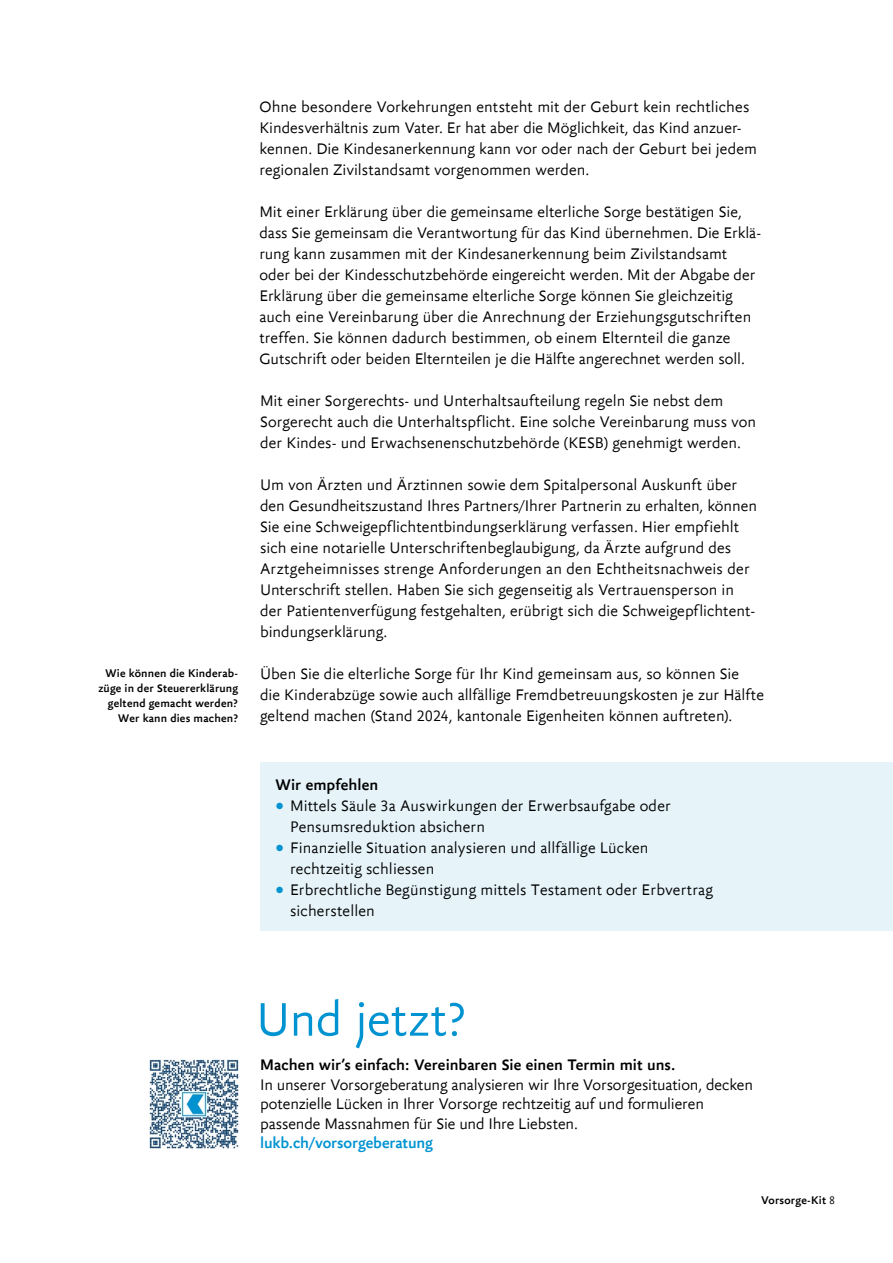
<style>
.page{position:relative;width:893px;height:1263px;background:#fff}
.page>*{position:absolute;margin:0;border:0;box-sizing:border-box;transform-origin:0 0}
._2_Yoga_Sans_for_LUKB__Light__17_19__schw{font:300 51px "Yoga Sansfor LUKB";color:#0093d1}
._2_Yoga_Sans_for_LUKB__Light__17_19__schw-2{font:300 16.5px/21px "Yoga Sansfor LUKB";color:#000}
.Yoga_Sans_for_LUKB__Light__10_13__schwar{font:300 16.5px/21px "Yoga Sansfor LUKB";letter-spacing:.005em;color:#000}
._2_Yoga_Sans_for_LUKB__Light__17_19__schw-3{font:500 16.5px "Yoga Sansfor LUKB";letter-spacing:-.005em;color:#0093d1}
._2_Yoga_Sans_for_LUKB__Light__17_19__schw-4{font:500 16.5px "Yoga Sansfor LUKB";letter-spacing:.005em;color:#000}
._2_Yoga_Sans_for_LUKB__Light__17_19__schw-5{font:500 12px/15px "Yoga Sansfor LUKB";letter-spacing:.015em;color:#000;text-align:right}
.s1{font-weight:500}
.s2{font-weight:300}
</style>
<div class="page">
<img style="left:150px;top:1060px;width:88px;height:88px">
<div style="left:260px;top:763px;width:633px;height:168px;background:#e6f4fa"></div>
<p class="_2_Yoga_Sans_for_LUKB__Light__17_19__schw-5" style="left:98px;top:665px;width:141px">Wie können die Kinderab&shy;züge in der Steuererklärung geltend gemacht werden?<br>Wer kann dies machen?</p>
<p class="_2_Yoga_Sans_for_LUKB__Light__17_19__schw-2" style="left:259px;top:96px;width:499px">Ohne besondere Vorkehrungen entsteht mit der Geburt kein rechtliches Kindesverhältnis zum Vater. Er hat aber die Möglichkeit, das Kind anzuer&shy;kennen. Die Kindesanerkennung kann vor oder nach der Geburt bei jedem regionalen Zivilstandsamt vorgenommen werden.</p>
<p class="_2_Yoga_Sans_for_LUKB__Light__17_19__schw-2" style="left:259px;top:201px;width:503px">Mit einer Erklärung über die gemeinsame elterliche Sorge bestätigen Sie, dass Sie gemeinsam die Verantwortung für das Kind übernehmen. Die Erklä&shy;rung kann zusammen mit der Kindesanerkennung beim Zivilstandsamt oder bei der Kindesschutzbehörde eingereicht werden. Mit der Abgabe der Erklärung über die gemeinsame elterliche Sorge können Sie gleichzeitig auch eine Vereinbarung über die Anrechnung der Erziehungsgutschriften treffen. Sie können dadurch bestimmen, ob einem Elternteil die ganze Gutschrift oder beiden Elternteilen je die Hälfte angerechnet werden soll.</p>
<p class="_2_Yoga_Sans_for_LUKB__Light__17_19__schw-2" style="left:260px;top:390px;width:498px">Mit einer Sorgerechts- und Unterhaltsaufteilung regeln Sie nebst dem<br>Sorgerecht auch die Unterhaltspflicht. Eine solche Vereinbarung muss von der Kindes- und Erwachsenenschutzbehörde (KESB) genehmigt werden.</p>
<p class="_2_Yoga_Sans_for_LUKB__Light__17_19__schw-2" style="left:260px;top:474px;width:498px">Um von Ärzten und Ärztinnen sowie dem Spitalpersonal Auskunft über den Gesundheitszustand Ihres Partners/Ihrer Partnerin zu erhalten, können Sie eine Schweigepflichtentbindungserklärung verfassen. Hier empfiehlt sich eine notarielle Unterschriftenbeglaubigung, da Ärzte aufgrund des Arztgeheimnisses strenge Anforderungen an den Echtheitsnachweis der Unterschrift stellen. Haben Sie sich gegenseitig als Vertrauensperson in der Patientenverfügung festgehalten, erübrigt sich die Schweigepflichtent&shy;bindungserklärung.</p>
<p class="_2_Yoga_Sans_for_LUKB__Light__17_19__schw-2" style="left:260px;top:663px;width:506px">Üben Sie die elterliche Sorge für Ihr Kind gemeinsam aus, so können Sie<br>die Kinderabzüge sowie auch allfällige Fremdbetreuungskosten je zur Hälfte geltend machen (Stand 2024, kantonale Eigenheiten können auftreten).</p>
<p class="_2_Yoga_Sans_for_LUKB__Light__17_19__schw-4" style="left:275px;top:775px;width:105px">Wir empfehlen</p>
<p class="Yoga_Sans_for_LUKB__Light__10_13__schwar" style="left:290px;top:795px;width:382px">Mittels Säule 3a Auswirkungen der Erwerbsaufgabe oder<br>Pensumsreduktion absichern</p>
<p class="Yoga_Sans_for_LUKB__Light__10_13__schwar" style="left:290px;top:837px;width:360px">Finanzielle Situation analysieren und allfällige Lücken rechtzeitig schliessen</p>
<p class="Yoga_Sans_for_LUKB__Light__10_13__schwar" style="left:290px;top:879px;width:425px">Erbrechtliche Begünstigung mittels Testament oder Erbvertrag sicherstellen</p>
<p class="_2_Yoga_Sans_for_LUKB__Light__17_19__schw" style="left:256px;top:989px;width:212px">Und jetzt?</p>
<p class="_2_Yoga_Sans_for_LUKB__Light__17_19__schw-2" style="left:260px;top:1055px;width:494px;line-height:19.5px"><span class="s1">Machen wir’s einfach: Vereinbaren Sie einen Termin mit uns.<br></span>In unserer Vorsorgeberatung analysieren wir Ihre Vorsorgesituation, decken potenzielle Lücken in Ihrer Vorsorge rechtzeitig auf und formulieren passende Massnahmen für Sie und Ihre Liebsten.</p>
<p class="_2_Yoga_Sans_for_LUKB__Light__17_19__schw-3" style="left:260px;top:1133px;width:174px">lukb.ch/vorsorgeberatung</p>
<p class="_2_Yoga_Sans_for_LUKB__Light__17_19__schw-5" style="left:761px;top:1192px;width:76px">Vorsorge-Kit <span class="s2">8</span></p>
</div>
